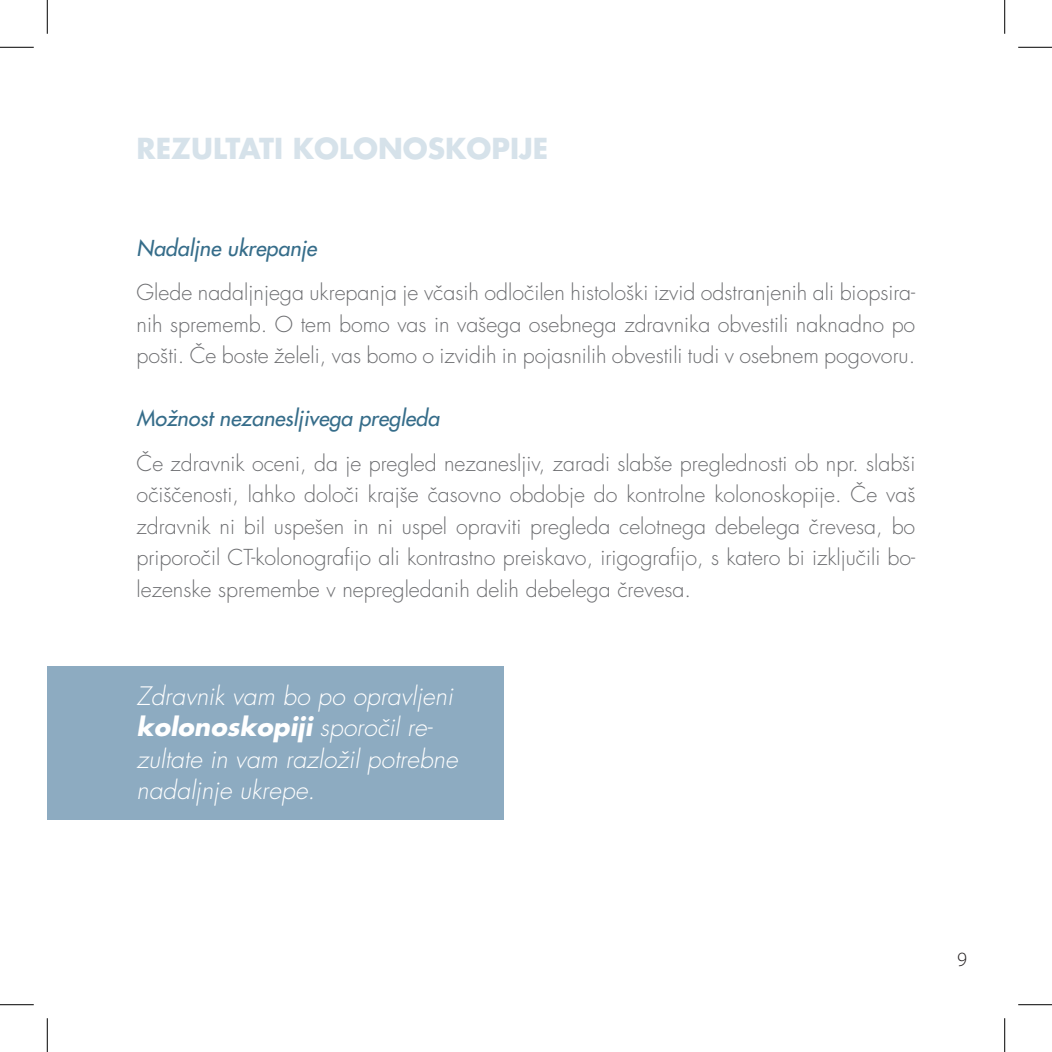
<style>
.page{position:relative;width:1052px;height:1052px;background:#fff}
.page>*{position:absolute;margin:0;border:0;box-sizing:border-box;transform-origin:0 0}
.t1{font:700 28.12px "Futura CE";color:#d6e2ea}
.t2{font:italic 300 24.75px/31.5px "Futura CE";color:#fff}
.t3{font:300 21.38px/31.5px "Futura CE";color:#6c6d70;text-align:justify}
.t4{font:italic 21.38px "Futura CE";color:#366d8a}
.t5{font:300 20.25px "Myriad Pro";color:#231f20}
.s1{font-weight:700}
</style>
<div class="page">
<div style="left:47px;top:666px;width:456px;height:153px;background:#8dabc1"></div>
<hr style="left:0;top:47px;width:34px;height:1px;background:#000">
<hr style="left:1017px;top:47px;width:34px;height:1px;background:#000">
<hr style="left:0;top:1004px;width:34px;height:1px;background:#000">
<hr style="left:1017px;top:1004px;width:34px;height:1px;background:#000">
<hr style="left:47px;top:0;width:1px;height:34px;background:#000">
<hr style="left:47px;top:1017px;width:1px;height:34px;background:#000">
<hr style="left:1004px;top:0;width:1px;height:34px;background:#000">
<hr style="left:1004px;top:1017px;width:1px;height:34px;background:#000">
<h1 class="t1" style="left:137px;top:128px;width:413px">REZULTATI KOLONOSKOPIJE</h1>
<p class="t4" style="left:137px;top:232px;width:181px">Nadaljne ukrepanje</p>
<p class="t3" style="left:137px;top:277px;width:780px">Glede nadaljnjega ukrepanja je včasih odločilen histološki izvid odstranjenih ali biopsira&shy;nih sprememb. O tem bomo vas in vašega osebnega zdravnika obvestili naknadno po pošti. Če boste želeli, vas bomo o izvidih in pojasnilih obvestili tudi v osebnem pogovoru.</p>
<p class="t4" style="left:137px;top:403px;width:304px">Možnost nezanesljivega pregleda</p>
<p class="t3" style="left:137px;top:447px;width:780px">Če zdravnik oceni, da je pregled nezanesljiv, zaradi slabše preglednosti ob npr. slabši očiščenosti, lahko določi krajše časovno obdobje do kontrolne kolonoskopije. Če vaš zdravnik ni bil uspešen in ni uspel opraviti pregleda celotnega debelega črevesa, bo priporočil CT-kolonografijo ali kontrastno preiskavo, irigografijo, s katero bi izključili bo&shy;lezenske spremembe v nepregledanih delih debelega črevesa.</p>
<p class="t2" style="left:137px;top:680px;width:322px">Zdravnik vam bo po opravljeni <span class="s1">kolonoskopiji</span> sporočil re&shy;zultate in vam razložil potrebne nadaljnje ukrepe.</p>
<p class="t5" style="left:956px;top:948px;width:11px">9</p>
</div>
